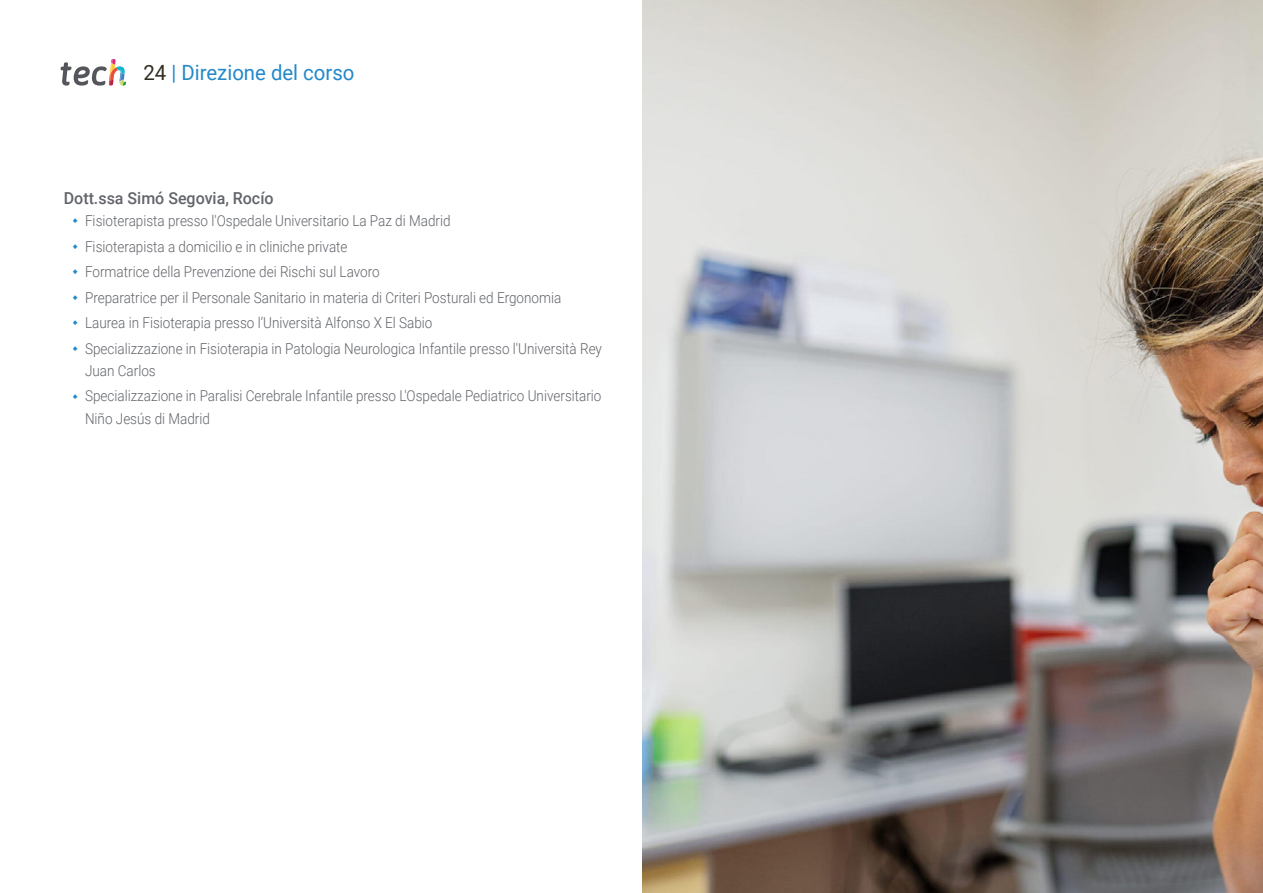
<style>
.page{position:relative;width:1263px;height:893px;background:#fff}
.page>*{position:absolute;margin:0;border:0;box-sizing:border-box;transform-origin:0 0}
.t1{font:21px "Roboto";color:#2488c9}
.t2{font:500 16.5px "Roboto";color:#61646a}
.t3{font:300 15px/25.5px "Roboto";color:#61646a;scale:.9 1}
.s1{color:#312e20}
</style>
<div class="page">
<img style="left:642px;top:0;width:621px;height:893px">
<svg style="left:61px;top:59px;width:65px;height:27px"></svg>
<h1 class="t1" style="left:144px;top:57px;width:213px"><span class="s1">24</span> | Direzione del corso</h1>
<p class="t2" style="left:64px;top:186px;width:211px">Dott.ssa Simó Segovia, Rocío</p>
<p class="t3" style="left:85px;top:207px;width:576px">Fisioterapista presso l'Ospedale Universitario La Paz di Madrid<br>Fisioterapista a domicilio e in cliniche private<br>Formatrice della Prevenzione dei Rischi sul Lavoro<br>Preparatrice per il Personale Sanitario in materia di Criteri Posturali ed Ergonomia Laurea in Fisioterapia presso l’Università Alfonso X El Sabio<br>Specializzazione in Fisioterapia in Patologia Neurologica Infantile presso l'Università Rey</p>
<p class="t3" style="left:85px;top:357px;width:575px">Juan Carlos<br>Specializzazione in Paralisi Cerebrale Infantile presso L'Ospedale Pediatrico Universitario</p>
<p class="t3" style="left:85px;top:405px;width:140px">Niño Jesús di Madrid</p>
</div>
